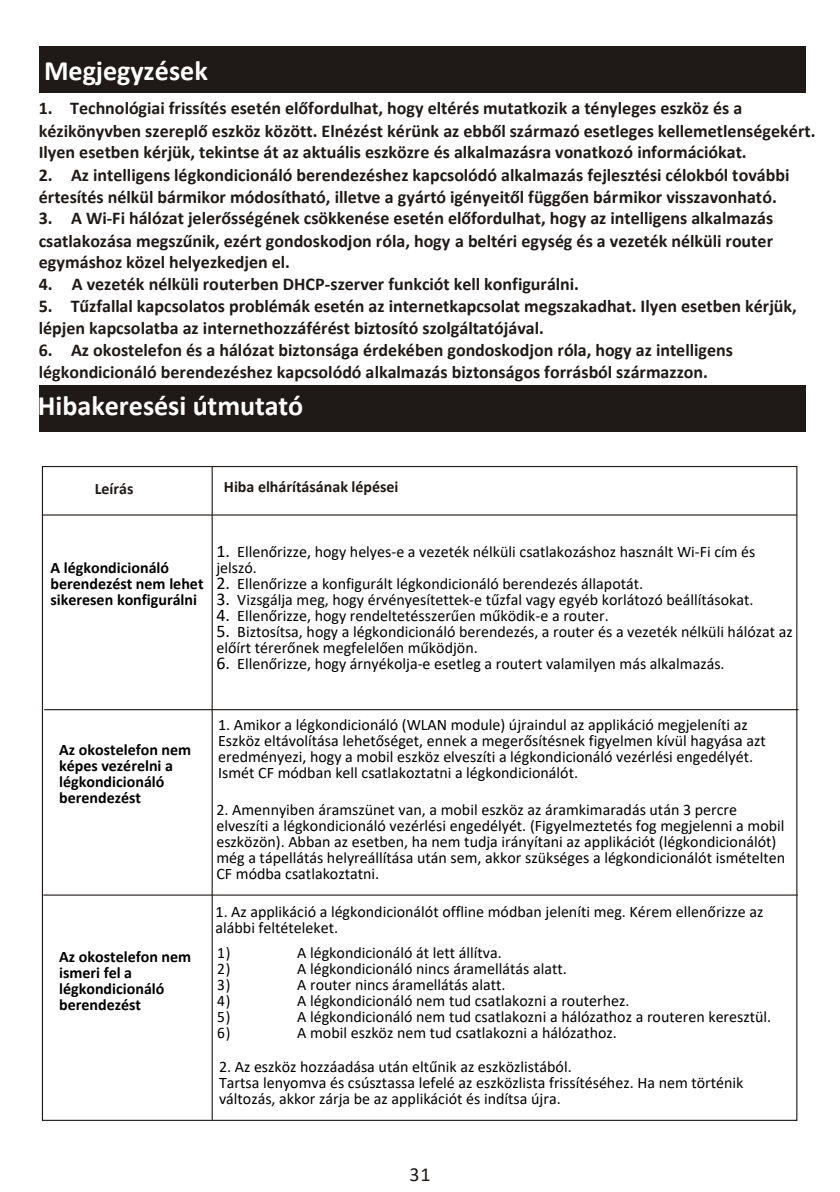
<style>
.page{position:relative;width:840px;height:1192px;background:#fff}
.page>*{position:absolute;margin:0;border:0;box-sizing:border-box;transform-origin:0 0}
.t1{font:700 28px "Calibri";color:#fff}
.t2{font:20px "Calibri";color:#1f1a17}
.t3{font:700 18px/22px "Calibri";color:#1f1a17}
.t4{font:16px/16px "Calibri";color:#000}
.t5{font:700 16px/16px "Calibri";color:#000}
.t6{font:700 16px "Calibri";color:#1f1a17}
.t7{font:16px "Calibri";color:#000;scale:.96 1}
.s1{font-size:18px}
</style>
<div class="page">
<div style="left:39px;top:385px;width:766px;height:47px;background:#1f1a17"></div>
<div style="left:39px;top:46px;width:766px;height:47px;background:#1f1a17"></div>
<hr style="left:42px;top:514px;width:755px;height:2px;background:#1f1a17">
<hr style="left:212px;top:467px;width:1px;height:653px;background:#1f1a17">
<hr style="left:44px;top:709px;width:755px;height:1px;background:#1f1a17">
<hr style="left:43px;top:895px;width:755px;height:1px;background:#1f1a17">
<h1 class="t1" style="left:44px;top:59px;width:165px">Megjegyzések</h1>
<p class="t3" style="left:39px;top:99px;width:778px">1. Technológiai frissítés esetén előfordulhat, hogy eltérés mutatkozik a tényleges eszköz és a kézikönyvben szereplő eszköz között. Elnézést kérünk az ebből származó esetleges kellemetlenségekért.<br>Ilyen esetben kérjük, tekintse át az aktuális eszközre és alkalmazásra vonatkozó információkat.</p>
<p class="t3" style="left:39px;top:165px;width:752px">2. Az intelligens légkondicionáló berendezéshez kapcsolódó alkalmazás fejlesztési célokból további értesítés nélkül bármikor módosítható, illetve a gyártó igényeitől függően bármikor visszavonható.</p>
<p class="t3" style="left:39px;top:209px;width:736px;text-align:justify">3. A Wi-Fi hálózat jelerősségének csökkenése esetén előfordulhat, hogy az intelligens alkalmazás csatlakozása megszűnik, ezért gondoskodjon róla, hogy a beltéri egység és a vezeték nélküli router egymáshoz közel helyezkedjen el.</p>
<p class="t3" style="left:39px;top:275px;width:542px">4. A vezeték nélküli routerben DHCP-szerver funkciót kell konfigurálni.</p>
<p class="t3" style="left:39px;top:297px;width:760px">5. Tűzfallal kapcsolatos problémák esetén az internetkapcsolat megszakadhat. Ilyen esetben kérjük, lépjen kapcsolatba az internethozzáférést biztosító szolgáltatójával.</p>
<p class="t3" style="left:39px;top:341px;width:696px">6. Az okostelefon és a hálózat biztonsága érdekében gondoskodjon róla, hogy az intelligens légkondicionáló berendezéshez kapcsolódó alkalmazás biztonságos forrásból származzon.</p>
<h1 class="t1" style="left:38px;top:394px;width:267px">Hibakeresési útmutató</h1>
<p class="t6" style="left:95px;top:477px;width:40px">Leírás</p>
<p class="t6" style="left:224px;top:475px;width:176px">Hiba elhárításának lépései</p>
<p class="t5" style="left:50px;top:560px;width:155px">A légkondicionáló berendezést nem lehet sikeresen konfigurálni</p>
<p class="t4" style="left:217px;top:543px;width:541px"><span class="s1">1.</span> Ellenőrizze, hogy helyes-e a vezeték nélküli csatlakozáshoz használt Wi-Fi cím és jelszó.</p>
<p class="t4" style="left:217px;top:575px;width:428px"><span class="s1">2.</span> Ellenőrizze a konfigurált légkondicionáló berendezés állapotát.</p>
<p class="t4" style="left:217px;top:591px;width:539px"><span class="s1">3.</span> Vizsgálja meg, hogy érvényesítettek-e tűzfal vagy egyéb korlátozó beállításokat.</p>
<p class="t4" style="left:217px;top:607px;width:394px"><span class="s1">4.</span> Ellenőrizze, hogy rendeltetésszerűen működik-e a router.</p>
<p class="t4" style="left:217px;top:623px;width:578px"><span class="s1">5.</span> Biztosítsa, hogy a légkondicionáló berendezés, a router és a vezeték nélküli hálózat az előírt térerőnek megfelelően működjön.</p>
<p class="t4" style="left:217px;top:655px;width:510px"><span class="s1">6.</span> Ellenőrizze, hogy árnyékolja-e esetleg a routert valamilyen más alkalmazás.</p>
<p class="t5" style="left:59px;top:741px;width:133px">Az okostelefon nem képes vezérelni a légkondicionáló berendezést</p>
<p class="t5" style="left:59px;top:949px;width:133px">Az okostelefon nem ismeri fel a légkondicionáló berendezést</p>
<p class="t4" style="left:218px;top:716px;width:549px">1. Amikor a légkondicionáló (WLAN module) újraindul az applikáció megjeleníti az Eszköz eltávolítása lehetőséget, ennek a megerősítésnek figyelmen kívül hagyása azt eredményezi, hogy a mobil eszköz elveszíti a légkondicionáló vezérlési engedélyét.<br>Ismét CF módban kell csatlakoztatni a légkondicionálót.</p>
<p class="t4" style="left:216px;top:802px;width:570px">2. Amennyiben áramszünet van, a mobil eszköz az áramkimaradás után 3 percre elveszíti a légkondicionáló vezérlési engedélyét. (Figyelmeztetés fog megjelenni a mobil eszközön). Abban az esetben, ha nem tudja irányítani az applikációt (légkondicionálót) még a tápellátás helyreállítása után sem, akkor szükséges a légkondicionálót ismételten CF módba csatlakoztatni.</p>
<p class="t4" style="left:216px;top:903px;width:549px">1. Az applikáció a légkondicionálót offline módban jeleníti meg. Kérem ellenőrizze az alábbi feltételeket.</p>
<p class="t7" style="left:217px;top:941px;width:15px">1)</p>
<p class="t4" style="left:297px;top:944px;width:206px">A légkondicionáló át lett állítva.</p>
<p class="t7" style="left:217px;top:957px;width:15px">2)</p>
<p class="t4" style="left:297px;top:960px;width:271px">A légkondicionáló nincs áramellátás alatt.</p>
<p class="t7" style="left:217px;top:973px;width:15px">3)</p>
<p class="t4" style="left:297px;top:976px;width:210px">A router nincs áramellátás alatt.</p>
<p class="t7" style="left:217px;top:989px;width:15px">4)</p>
<p class="t4" style="left:297px;top:992px;width:334px">A légkondicionáló nem tud csatlakozni a routerhez.</p>
<p class="t7" style="left:217px;top:1005px;width:15px">5)</p>
<p class="t4" style="left:297px;top:1008px;width:476px">A légkondicionáló nem tud csatlakozni a hálózathoz a routeren keresztül.</p>
<p class="t7" style="left:217px;top:1021px;width:15px">6)</p>
<p class="t4" style="left:297px;top:1024px;width:321px">A mobil eszköz nem tud csatlakozni a hálózathoz.</p>
<p class="t4" style="left:219px;top:1058px;width:526px">2. Az eszköz hozzáadása után eltűnik az eszközlistából.<br>Tartsa lenyomva és csúsztassa lefelé az eszközlista frissítéséhez. Ha nem történik változás, akkor zárja be az applikációt és indítsa újra.</p>
<p class="t2" style="left:410px;top:1161px;width:23px">31</p>
</div>
